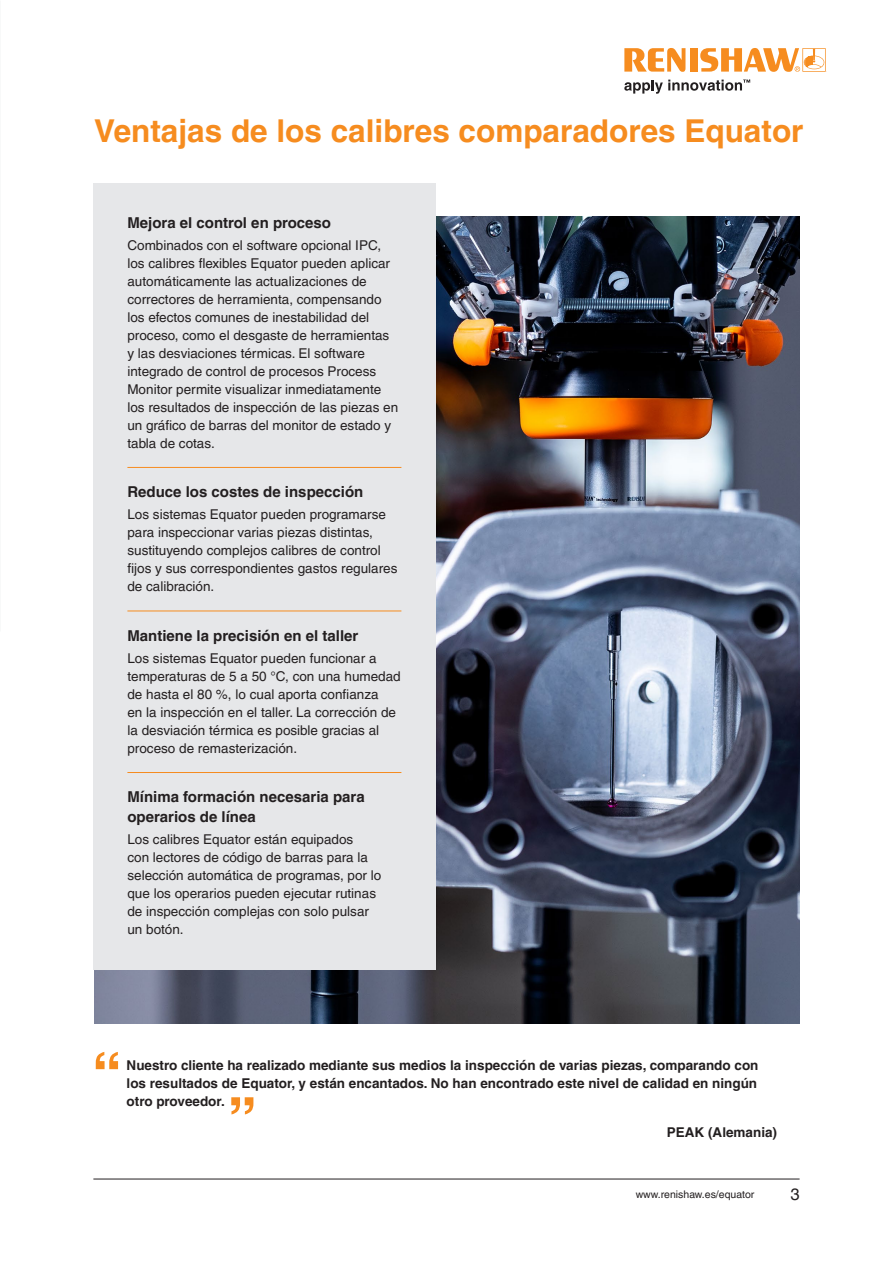
<style>
.page{position:relative;width:893px;height:1263px;background:#fff}
.page>*{position:absolute;margin:0;border:0;box-sizing:border-box;transform-origin:0 0}
.Inside_Headline_24pt_Bold{font:700 31.5px "Helvetica LT Pro";color:#f68c1f}
.t1{font:16.5px "Helvetica LT Pro";color:#231f20}
.Body_Text_9pt_Bold{font:700 15px/19.5px "Helvetica LT Pro";color:#231f20}
.Bullet_Points{font:13.5px/18px "Helvetica LT Pro";color:#231f20}
.Quotation_text{font:700 13.5px/18px "Helvetica LT Pro";color:#231f20;text-align:justify}
.Quotation_Attributed{font:700 13.5px "Helvetica LT Pro";color:#231f20}
.t2{font:10.5px "Helvetica LT Pro";color:#231f20}
</style>
<div class="page">
<hr style="left:93px;top:1179px;width:707px;height:1px;background:#231f20">
<img style="left:95px;top:217px;width:705px;height:807px">
<div style="left:93px;top:183px;width:342px;height:786px;background:#e6e7e9"></div>
<hr style="left:127px;top:467px;width:274px;height:1px;background:#f68c1f">
<hr style="left:127px;top:611px;width:274px;height:1px;background:#f68c1f">
<hr style="left:127px;top:772px;width:274px;height:1px;background:#f68c1f">
<svg style="left:96px;top:1052px;width:22px;height:17px"></svg>
<svg style="left:231px;top:1097px;width:22px;height:17px"></svg>
<svg style="left:624px;top:48px;width:61px;height:24px"></svg>
<div style="left:690px;top:48px;width:7px;height:24px;background:#f68c1f"></div>
<svg style="left:700px;top:48px;width:126px;height:24px"></svg>
<svg style="left:624px;top:80px;width:126px;height:14px"></svg>
<p class="Inside_Headline_24pt_Bold" style="left:94px;top:111px;width:711px">Ventajas de los calibres comparadores Equator</p>
<p class="Body_Text_9pt_Bold" style="left:127px;top:213px;width:205px">Mejora el control en proceso</p>
<p class="Bullet_Points" style="left:127px;top:236px;width:272px">Combinados con el software opcional IPC, los calibres flexibles Equator pueden aplicar automáticamente las actualizaciones de correctores de herramienta, compensando los efectos comunes de inestabilidad del proceso, como el desgaste de herramientas y las desviaciones térmicas. El software integrado de control de procesos Process Monitor permite visualizar inmediatamente los resultados de inspección de las piezas en un gráfico de barras del monitor de estado y tabla de cotas.</p>
<p class="Body_Text_9pt_Bold" style="left:127px;top:482px;width:237px">Reduce los costes de inspección</p>
<p class="Bullet_Points" style="left:127px;top:506px;width:272px">Los sistemas Equator pueden programarse para inspeccionar varias piezas distintas, sustituyendo complejos calibres de control fijos y sus correspondientes gastos regulares de calibración.</p>
<p class="Body_Text_9pt_Bold" style="left:127px;top:626px;width:232px">Mantiene la precisión en el taller</p>
<p class="Bullet_Points" style="left:127px;top:649px;width:275px">Los sistemas Equator pueden funcionar a temperaturas de 5 a 50 °C, con una humedad de hasta el 80 %, lo cual aporta confianza<br>en la inspección en el taller. La corrección de la desviación térmica es posible gracias al proceso de remasterización.</p>
<p class="Body_Text_9pt_Bold" style="left:127px;top:787px;width:239px">Mínima formación necesaria para operarios de línea</p>
<p class="Bullet_Points" style="left:127px;top:830px;width:255px">Los calibres Equator están equipados<br>con lectores de código de barras para la selección automática de programas, por lo que los operarios pueden ejecutar rutinas de inspección complejas con solo pulsar un botón.</p>
<p class="Quotation_text" style="left:127px;top:1056px;width:633px">Nuestro cliente ha realizado mediante sus medios la inspección de varias piezas, comparando con los resultados de Equator, y están encantados. No han encontrado este nivel de calidad en ningún otro proveedor.</p>
<p class="Quotation_Attributed" style="left:667px;top:1124px;width:112px">PEAK (Alemania)</p>
<p class="t2" style="left:636px;top:1188px;width:120px">www.renishaw.es/equator</p>
<p class="t1" style="left:790px;top:1185px;width:11px">3</p>
</div>
